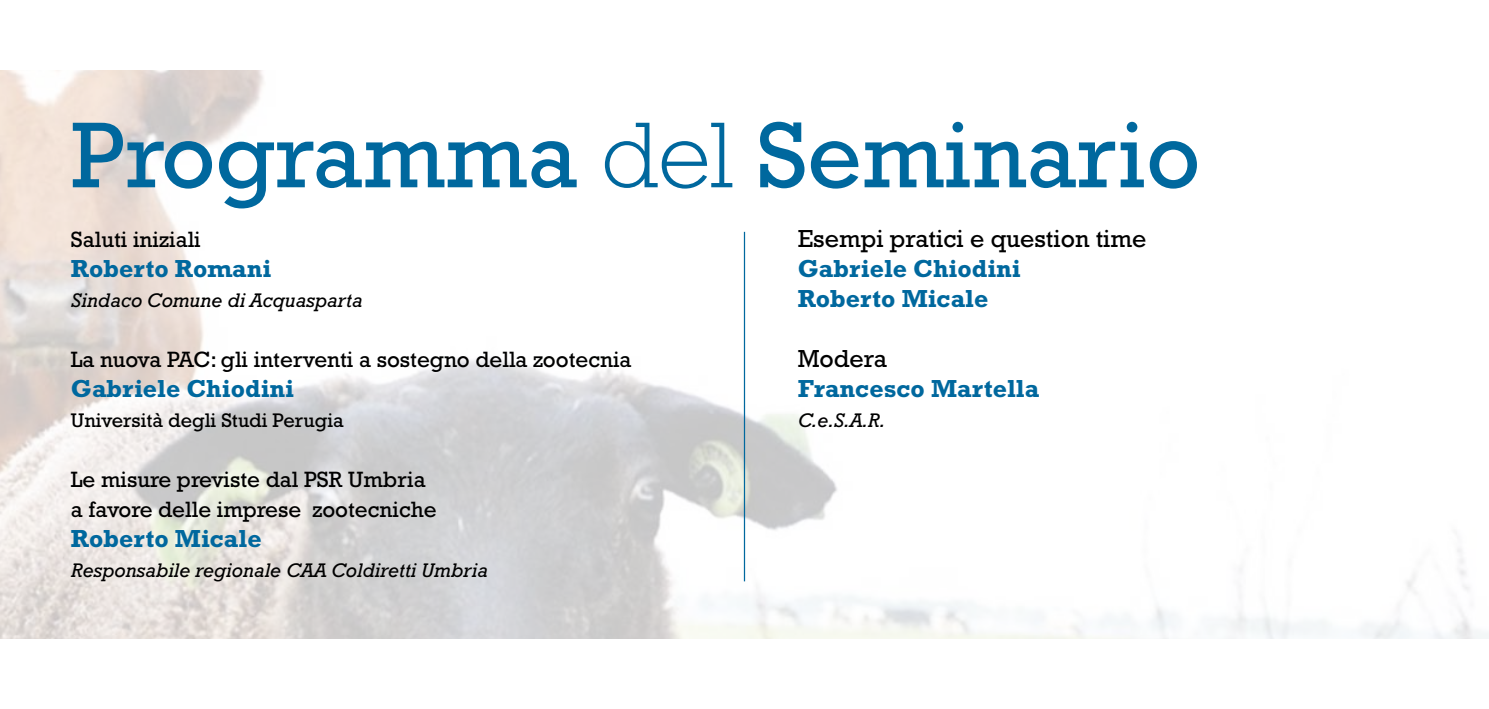
<style>
.page{position:relative;width:1489px;height:709px;background:#fff}
.page>*{position:absolute;margin:0;border:0;box-sizing:border-box;transform-origin:0 0}
.t1{font:95px "Rockwell";color:#00689e}
.t2{font:700 25px/30px "Rockwell";color:#00689e}
.t3{font:25px "Rockwell";color:#000}
.t4{font:22.5px/30px "Rockwell";color:#000}
.t5{font:italic 20px "Rockwell";color:#000}
.t6{font:20px "Rockwell";color:#000}
.s1{font-weight:300}
</style>
<div class="page">
<img style="left:0;top:71px;width:1488px;height:567px">
<hr style="left:743px;top:232px;width:2px;height:349px;background:#00689e">
<h1 class="t1" style="left:71px;top:100px;width:1131px">Programma <span class="s1">del</span> Seminario</h1>
<p class="t4" style="left:71px;top:224px;width:131px">Saluti iniziali</p>
<p class="t2" style="left:71px;top:253px;width:202px">Roberto Romani</p>
<p class="t5" style="left:71px;top:289px;width:293px">Sindaco Comune di Acquasparta</p>
<p class="t3" style="left:797px;top:224px;width:350px">Esempi pratici e question time</p>
<p class="t2" style="left:797px;top:253px;width:224px">Gabriele Chiodini<br>Roberto Micale</p>
<p class="t4" style="left:71px;top:344px;width:562px">La nuova PAC: gli interventi a sostegno della zootecnia</p>
<p class="t2" style="left:71px;top:373px;width:225px">Gabriele Chiodini</p>
<p class="t6" style="left:71px;top:409px;width:274px">Università degli Studi Perugia</p>
<p class="t4" style="left:71px;top:464px;width:367px">Le misure previste dal PSR Umbria a favore delle imprese zootecniche</p>
<p class="t2" style="left:71px;top:523px;width:192px">Roberto Micale</p>
<p class="t5" style="left:71px;top:559px;width:418px">Responsabile regionale CAA Coldiretti Umbria</p>
<p class="t3" style="left:797px;top:344px;width:91px">Modera</p>
<p class="t2" style="left:797px;top:373px;width:243px">Francesco Martella</p>
<p class="t5" style="left:797px;top:409px;width:89px">C.e.S.A.R.</p>
</div>
